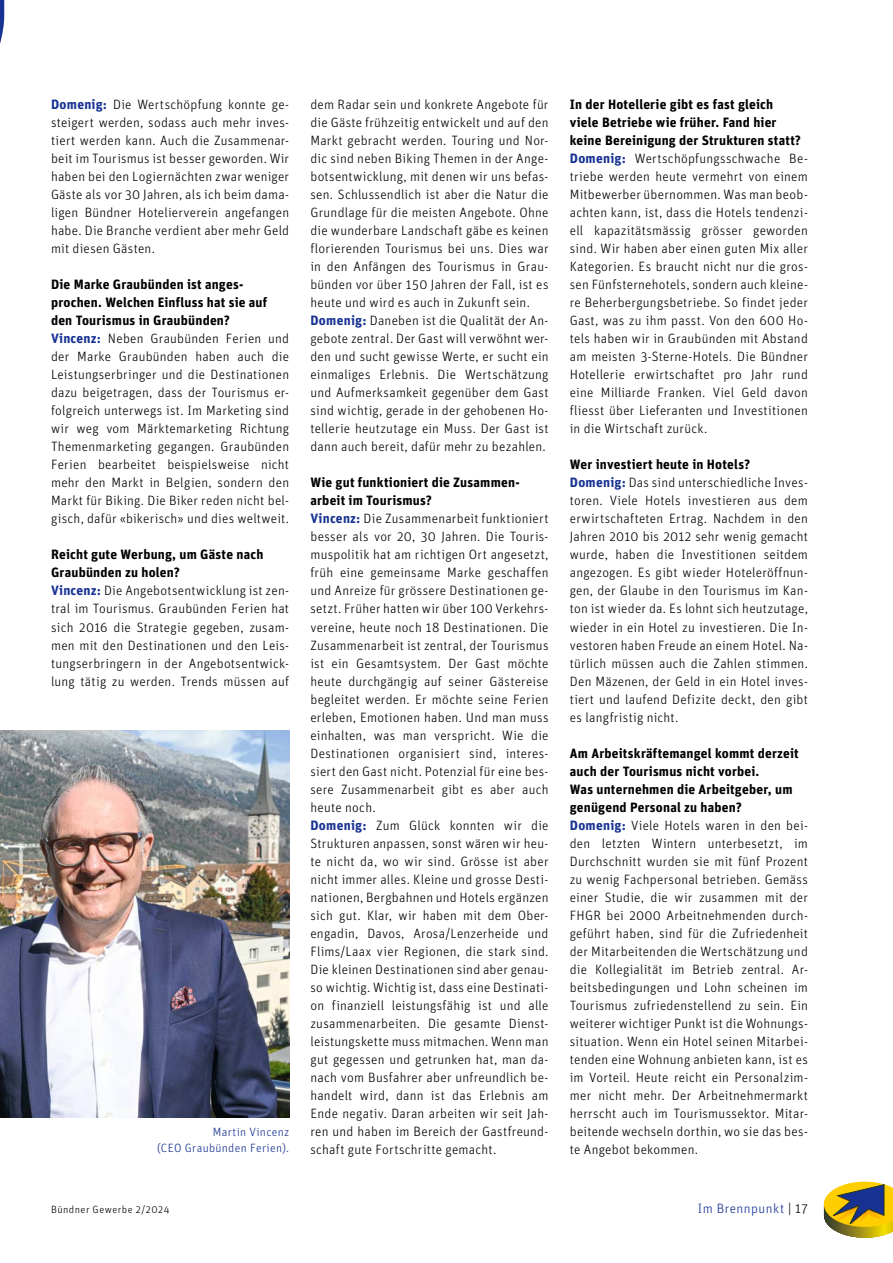
<style>
.page{position:relative;width:893px;height:1263px;background:#fff}
.page>*{position:absolute;margin:0;border:0;box-sizing:border-box;transform-origin:0 0}
.Grundschrift{font:13.5px/18px "Unit SO Pri Light";letter-spacing:.015em;color:#000;text-align:justify}
.Lead{font:13.5px/18px "Unit SO Pri Bold";letter-spacing:.015em;color:#000}
.Untertitel{font:13.5px/18px "Unit SO Pri Bold";letter-spacing:.015em;color:#000}
.t1{font:13.5px "Unit SO Pri Light";letter-spacing:.035em;color:#183293}
.Bildlegende{font:12px/16.5px "Unit SO Pri Light";letter-spacing:.025em;color:#183293;text-align:right}
.t2{font:10.5px "Unit SO Pri Light";letter-spacing:.05em;color:#000}
.s1{font-family:"Unit SO Pri Bold";color:#183293}
.s2{color:#000}
</style>
<div class="page">
<svg style="left:0;top:0;width:4px;height:44px"></svg>
<svg style="left:824px;top:1182px;width:69px;height:56px;background:#ad9c45"></svg>
<img style="left:0;top:730px;width:289px;height:387px">
<p class="Grundschrift" style="left:51px;top:96px;width:240px"><span class="s1">Domenig:</span> Die Wertschöpfung konnte ge&shy;steigert werden, sodass auch mehr inves&shy;tiert werden kann. Auch die Zusammenar&shy;beit im Tourismus ist besser geworden. Wir haben bei den Logiernächten zwar weniger Gäste als vor 30 Jahren, als ich beim dama&shy;ligen Bündner Hotelierverein angefangen habe. Die Branche verdient aber mehr Geld mit diesen Gästen.</p>
<p class="Lead" style="left:51px;top:275px;width:218px">Die Marke Graubünden ist anges&shy;prochen. Welchen Einfluss hat sie auf den Tourismus in Graubünden?</p>
<p class="Grundschrift" style="left:51px;top:330px;width:240px"><span class="s1">Vincenz:</span> Neben Graubünden Ferien und der Marke Graubünden haben auch die Leistungserbringer und die Destinationen dazu beigetragen, dass der Tourismus er&shy;folgreich unterwegs ist. Im Marketing sind wir weg vom Märktemarketing Richtung Themenmarketing gegangen. Graubünden Ferien bearbeitet beispielsweise nicht mehr den Markt in Belgien, sondern den Markt für Biking. Die Biker reden nicht bel&shy;gisch, dafür «bikerisch» und dies weltweit.</p>
<p class="Lead" style="left:51px;top:545px;width:214px">Reicht gute Werbung, um Gäste nach<br>Graubünden zu holen?</p>
<p class="Grundschrift" style="left:51px;top:582px;width:240px"><span class="s1">Vincenz:</span> Die Angebotsentwicklung ist zen&shy;tral im Tourismus. Graubünden Ferien hat sich 2016 die Strategie gegeben, zusam&shy;men mit den Destinationen und den Leis&shy;tungserbringern in der Angebotsentwick&shy;lung tätig zu werden. Trends müssen auf</p>
<p class="Bildlegende" style="left:157px;top:1123px;width:133px">Martin Vincenz<br>(CEO Graubünden Ferien).</p>
<p class="Grundschrift" style="left:310px;top:96px;width:240px">dem Radar sein und konkrete Angebote für die Gäste frühzeitig entwickelt und auf den Markt gebracht werden. Touring und Nor&shy;dic sind neben Biking Themen in der Ange&shy;botsentwicklung, mit denen wir uns befas&shy;sen. Schlussendlich ist aber die Natur die Grundlage für die meisten Angebote. Ohne die wunderbare Landschaft gäbe es keinen florierenden Tourismus bei uns. Dies war in den Anfängen des Tourismus in Grau&shy;bünden vor über 150 Jahren der Fall, ist es heute und wird es auch in Zukunft sein.</p>
<p class="Grundschrift" style="left:310px;top:312px;width:240px"><span class="s1">Domenig:</span> Daneben ist die Qualität der An&shy;gebote zentral. Der Gast will verwöhnt wer&shy;den und sucht gewisse Werte, er sucht ein einmaliges Erlebnis. Die Wertschätzung und Aufmerksamkeit gegenüber dem Gast sind wichtig, gerade in der gehobenen Ho&shy;tellerie heutzutage ein Muss. Der Gast ist dann auch bereit, dafür mehr zu bezahlen.</p>
<p class="Lead" style="left:310px;top:473px;width:211px">Wie gut funktioniert die Zusammen&shy;arbeit im Tourismus?</p>
<p class="Grundschrift" style="left:310px;top:510px;width:240px"><span class="s1">Vincenz:</span> Die Zusammenarbeit funktioniert besser als vor 20, 30 Jahren. Die Touris&shy;muspolitik hat am richtigen Ort angesetzt, früh eine gemeinsame Marke geschaffen und Anreize für grössere Destinationen ge&shy;setzt. Früher hatten wir über 100 Verkehrs&shy;vereine, heute noch 18 Destinationen. Die Zusammenarbeit ist zentral, der Tourismus ist ein Gesamtsystem. Der Gast möchte heute durchgängig auf seiner Gästereise begleitet werden. Er möchte seine Ferien erleben, Emotionen haben. Und man muss einhalten, was man verspricht. Wie die Destinationen organisiert sind, interes&shy;siert den Gast nicht. Potenzial für eine bes&shy;sere Zusammenarbeit gibt es aber auch heute noch.</p>
<p class="Grundschrift" style="left:310px;top:816px;width:240px"><span class="s1">Domenig:</span> Zum Glück konnten wir die Strukturen anpassen, sonst wären wir heu&shy;te nicht da, wo wir sind. Grösse ist aber nicht immer alles. Kleine und grosse Desti&shy;nationen, Bergbahnen und Hotels ergänzen sich gut. Klar, wir haben mit dem Ober&shy;engadin, Davos, Arosa/Lenzerheide und Flims/Laax vier Regionen, die stark sind.<br>Die kleinen Destinationen sind aber genau&shy;so wichtig. Wichtig ist, dass eine Destinati&shy;on finanziell leistungsfähig ist und alle zusammenarbeiten. Die gesamte Dienst&shy;leistungskette muss mitmachen. Wenn man gut gegessen und getrunken hat, man da&shy;nach vom Busfahrer aber unfreundlich be&shy;handelt wird, dann ist das Erlebnis am Ende negativ. Daran arbeiten wir seit Jah&shy;ren und haben im Bereich der Gastfreund&shy;schaft gute Fortschritte gemacht.</p>
<p class="Untertitel" style="left:570px;top:95px;width:233px">In der Hotellerie gibt es fast gleich viele Betriebe wie früher. Fand hier keine Bereinigung der Strukturen statt?</p>
<p class="Grundschrift" style="left:570px;top:150px;width:240px"><span class="s1">Domenig:</span> Wertschöpfungsschwache Be&shy;triebe werden heute vermehrt von einem Mitbewerber übernommen. Was man beob&shy;achten kann, ist, dass die Hotels tendenzi&shy;ell kapazitätsmässig grösser geworden sind. Wir haben aber einen guten Mix aller Kategorien. Es braucht nicht nur die gros&shy;sen Fünfsternehotels, sondern auch kleine&shy;re Beherbergungsbetriebe. So findet jeder Gast, was zu ihm passt. Von den 600 Ho&shy;tels haben wir in Graubünden mit Abstand am meisten 3-Sterne-Hotels. Die Bündner Hotellerie erwirtschaftet pro Jahr rund eine Milliarde Franken. Viel Geld davon fliesst über Lieferanten und Investitionen in die Wirtschaft zurück.</p>
<p class="Lead" style="left:570px;top:455px;width:182px">Wer investiert heute in Hotels?</p>
<p class="Grundschrift" style="left:570px;top:474px;width:240px"><span class="s1">Domenig:</span> Das sind unterschiedliche Inves&shy;toren. Viele Hotels investieren aus dem erwirtschafteten Ertrag. Nachdem in den Jahren 2010 bis 2012 sehr wenig gemacht wurde, haben die Investitionen seitdem angezogen. Es gibt wieder Hoteleröffnun&shy;gen, der Glaube in den Tourismus im Kan&shy;ton ist wieder da. Es lohnt sich heutzutage, wieder in ein Hotel zu investieren. Die In&shy;vestoren haben Freude an einem Hotel. Na&shy;türlich müssen auch die Zahlen stimmen.<br>Den Mäzenen, der Geld in ein Hotel inves&shy;tiert und laufend Defizite deckt, den gibt es langfristig nicht.</p>
<p class="Lead" style="left:570px;top:743px;width:230px">Am Arbeitskräftemangel kommt derzeit auch der Tourismus nicht vorbei.<br>Was unternehmen die Arbeitgeber, um genügend Personal zu haben?</p>
<p class="Grundschrift" style="left:570px;top:816px;width:240px"><span class="s1">Domenig:</span> Viele Hotels waren in den bei&shy;den letzten Wintern unterbesetzt, im Durchschnitt wurden sie mit fünf Prozent zu wenig Fachpersonal betrieben. Gemäss einer Studie, die wir zusammen mit der FHGR bei 2000 Arbeitnehmenden durch&shy;geführt haben, sind für die Zufriedenheit der Mitarbeitenden die Wertschätzung und die Kollegialität im Betrieb zentral. Ar&shy;beitsbedingungen und Lohn scheinen im Tourismus zufriedenstellend zu sein. Ein weiterer wichtiger Punkt ist die Wohnungs&shy;situation. Wenn ein Hotel seinen Mitarbei&shy;tenden eine Wohnung anbieten kann, ist es im Vorteil. Heute reicht ein Personalzim&shy;mer nicht mehr. Der Arbeitnehmermarkt herrscht auch im Tourismussektor. Mitar&shy;beitende wechseln dorthin, wo sie das bes&shy;te Angebot bekommen.</p>
<p class="t2" style="left:51px;top:1203px;width:120px">Bündner Gewerbe 2/2024</p>
<p class="t1" style="left:698px;top:1201px;width:112px">Im Brennpunkt <span class="s2">| 17</span></p>
</div>
